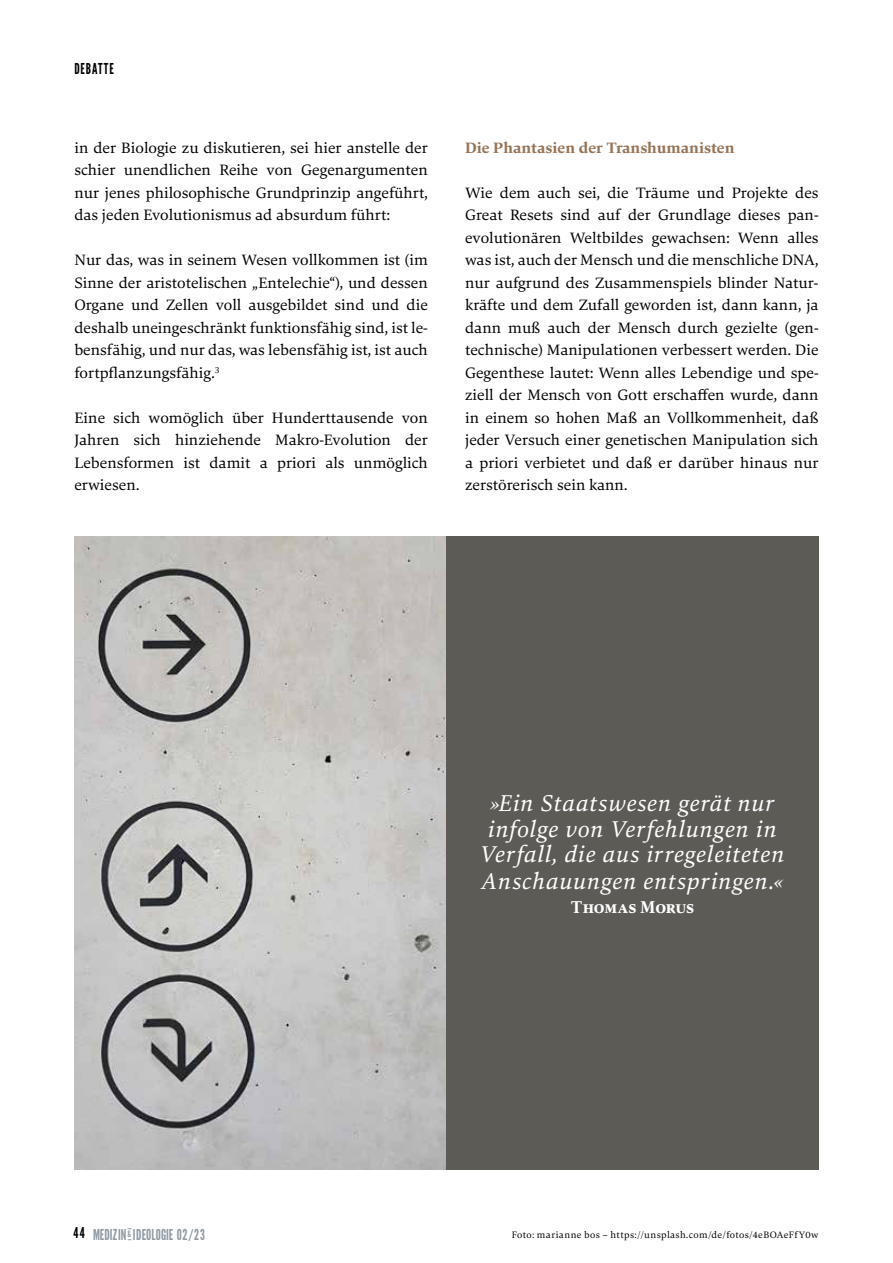
<style>
.page{position:relative;width:893px;height:1263px;background:#fff}
.page>*{position:absolute;margin:0;border:0;box-sizing:border-box;transform-origin:0 0}
.t1{font:italic 24px/26px "Carat";letter-spacing:.035em;color:#fff;text-align:center;scale:.96 1}
.t2{font:700 18px "Carat";letter-spacing:-.015em;color:#fff;scale:.96 1}
.t3{font:15.75px/22.5px "Carat";color:#000;text-align:justify}
.t4{font:700 15.75px "Carat";color:#967458}
.t5{font:15px "League Gothic";letter-spacing:.01em;color:#909aa3;scale:.96 1}
.t6{font:15px "League Gothic";letter-spacing:.06em;color:#000;scale:.96 1}
.t7{font:14.85px "League Gothic";color:#000}
.t8{font:9.75px "Carat";letter-spacing:.035em;color:#000}
.s1{font-size:22.5px}
</style>
<div class="page">
<img style="left:74px;top:536px;width:372px;height:634px">
<div style="left:446px;top:536px;width:373px;height:634px;background:#5c5b56"></div>
<p class="t6" style="left:74px;top:60px;width:43px">DEBATTE</p>
<p class="t3" style="left:74px;top:136px;width:355px">in der Biologie zu diskutieren, sei hier anstelle der schier unendlichen Reihe von Gegenargumenten nur jenes philosophische Grundprinzip angeführt, das jeden Evolutionismus ad absurdum führt:</p>
<p class="t3" style="left:74px;top:249px;width:355px">Nur das, was in seinem Wesen vollkommen ist (im Sinne der aristotelischen „Entelechie“), und dessen Organe und Zellen voll ausgebildet sind und die deshalb uneingeschränkt funktionsfähig sind, ist le&shy;bensfähig, und nur das, was lebensfähig ist, ist auch fortpflanzungsfähig.<sup>3</sup></p>
<p class="t3" style="left:74px;top:406px;width:355px">Eine sich womöglich über Hunderttausende von Jahren sich hinziehende Makro-Evolution der Lebensformen ist damit a priori als unmöglich erwiesen.</p>
<p class="t4" style="left:465px;top:137px;width:271px">Die Phantasien der Transhumanisten</p>
<p class="t3" style="left:465px;top:181px;width:355px">Wie dem auch sei, die Träume und Projekte des Great Resets sind auf der Grundlage dieses pan&shy;evolutionären Weltbildes gewachsen: Wenn alles was ist, auch der Mensch und die menschliche DNA, nur aufgrund des Zusammenspiels blinder Natur&shy;kräfte und dem Zufall geworden ist, dann kann, ja dann muß auch der Mensch durch gezielte (gen&shy;technische) Manipulationen verbessert werden. Die Gegenthese lautet: Wenn alles Lebendige und spe&shy;ziell der Mensch von Gott erschaffen wurde, dann in einem so hohen Maß an Vollkommenheit, daß jeder Versuch einer genetischen Manipulation sich a priori verbietet und daß er darüber hinaus nur zerstörerisch sein kann.</p>
<h1 class="t1" style="left:481px;top:790px;width:318px"><span class="s1">»</span>Ein Staatswesen gerät nur infolge von Verfehlungen in<br>Verfall, die aus irregeleiteten<br>Anschauungen entspringen.<span class="s1">«</span></h1>
<p class="t2" style="left:571px;top:895px;width:130px">Thomas Morus</p>
<p class="t7" style="left:73px;top:1224px;width:13px">44</p>
<p class="t5" style="left:93px;top:1225px;width:118px">MEDIZIN<sup>&amp;</sup>I DEOLOGIE 02/23</p>
<p class="t8" style="left:512px;top:1229px;width:308px">Foto: marianne bos – https://unsplash.com/de/fotos/4eBOAeFfY0w</p>
</div>
